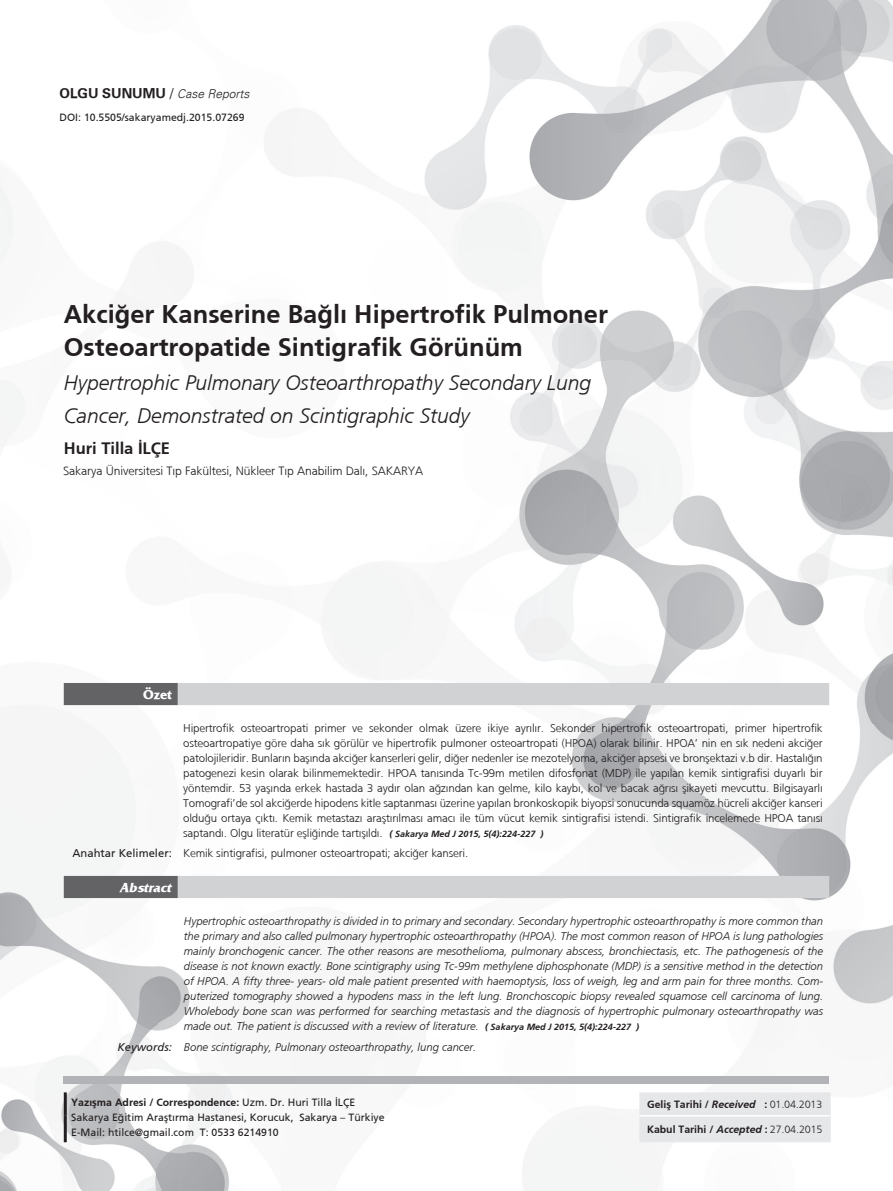
<style>
.page{position:relative;width:893px;height:1191px;background:#fff}
.page>*{position:absolute;margin:0;border:0;box-sizing:border-box;transform-origin:0 0}
.t1{font:700 25.5px/33px "Frutiger";color:#231f20}
.t2{font:italic 300 21px/33px "Frutiger";color:#231f20}
.t3{font:700 16.5px "Frutiger";color:#231f20}
.t4{font:italic 700 13.5px "Friz Quadrata";color:#fff}
.t5{font:700 13.5px "Friz Quadrata";color:#fff}
.t6{font:300 12px "Frutiger";color:#231f20}
.t7{font:italic 300 12px "Univers";color:#231f20}
.t8{font:300 11.25px/15px "Frutiger";color:#231f20;text-align:justify}
.t9{font:italic 300 11.25px/15px "Frutiger";color:#231f20;text-align:justify}
.t10{font:10.5px/15px "Frutiger Roman";color:#231f20}
.t11{font:700 10.5px "Frutiger";color:#231f20}
.s1{font-weight:700;font-style:normal;font-size:13.5px}
.s2{font-weight:400;font-style:normal;font-size:13.5px}
.s3{font-weight:700;font-style:italic;font-size:9px}
.s4{font-family:"Frutiger Roman";font-weight:400}
.s5{font-weight:700;font-size:9px}
.s6{font-style:italic}
.s7{font-weight:300}
</style>
<div class="page">
<img style="left:0;top:0;width:893px;height:1191px">
<div style="left:64px;top:1076px;width:765px;height:7px;background:#b2b3b7"></div>
<svg style="left:64px;top:683px;width:114px;height:215px"></svg>
<svg style="left:178px;top:683px;width:651px;height:215px"></svg>
<div style="left:639px;top:1092px;width:192px;height:50px;background:#e6e7e9"></div>
<hr style="left:639px;top:1115px;width:192px;height:1px;background:#fff">
<hr style="left:64px;top:1092px;width:3px;height:23px;background:#231f20">
<hr style="left:64px;top:1115px;width:3px;height:27px;background:#231f20">
<p class="t7" style="left:60px;top:86px;width:191px"><span class="s1">OLGU SUNUMU</span> <span class="s2">/</span> Case Reports</p>
<p class="t10" style="left:60px;top:110px;width:187px">DOI: 10.5505/sakaryamedj.2015.07269</p>
<h1 class="t1" style="left:64px;top:298px;width:546px">Akciğer Kanserine Bağlı Hipertrofik Pulmoner<br>Osteoartropatide Sintigrafik Görünüm</h1>
<h2 class="t2" style="left:64px;top:366px;width:529px">Hypertrophic Pulmonary Osteoarthropathy Secondary Lung<br>Cancer, Demonstrated on Scintigraphic Study</h2>
<h3 class="t3" style="left:64px;top:438px;width:108px">Huri Tilla İLÇE</h3>
<p class="t6" style="left:64px;top:464px;width:362px">Sakarya Üniversitesi Tıp Fakültesi, Nükleer Tıp Anabilim Dalı, SAKARYA</p>
<p class="t5" style="left:143px;top:686px;width:30px">Özet</p>
<p class="t8" style="left:184px;top:720px;width:641px">Hipertrofik osteoartropati primer ve sekonder olmak üzere ikiye ayrılır. Sekonder hipertrofik osteoartropati, primer hipertrofik osteoartropatiye göre daha sık görülür ve hipertrofik pulmoner osteoartropati (HPOA) olarak bilinir. HPOA’ nin en sık nedeni akciğer patolojileridir. Bunların başında akciğer kanserleri gelir, diğer nedenler ise mezotelyoma, akciğer apsesi ve bronşektazi v.b dir. Hastalığın patogenezi kesin olarak bilinmemektedir. HPOA tanısında Tc-99m metilen difosfonat (MDP) ile yapılan kemik sintigrafisi duyarlı bir yöntemdir. 53 yaşında erkek hastada 3 aydır olan ağzından kan gelme, kilo kaybı, kol ve bacak ağrısı şikayeti mevcuttu. Bilgisayarlı Tomografi’de sol akciğerde hipodens kitle saptanması üzerine yapılan bronkoskopik biyopsi sonucunda squamöz hücreli akciğer kanseri olduğu ortaya çıktı. Kemik metastazı araştırılması amacı ile tüm vücut kemik sintigrafisi istendi. Sintigrafik incelemede HPOA tanısı saptandı. Olgu literatür eşliğinde tartışıldı. <span class="s3">( Sakarya Med J 2015, 5(4):224-227 )</span></p>
<p class="t8" style="left:72px;top:845px;width:398px"><span class="s4">Anahtar Kelimeler:</span> Kemik sintigrafisi, pulmoner osteoartropati; akciğer kanseri.</p>
<p class="t4" style="left:120px;top:879px;width:53px">Abstract</p>
<p class="t9" style="left:184px;top:913px;width:641px">Hypertrophic osteoarthropathy is divided in to primary and secondary. Secondary hypertrophic osteoarthropathy is more common than the primary and also called pulmonary hypertrophic osteoarthropathy (HPOA). The most common reason of HPOA is lung pathologies mainly bronchogenic cancer. The other reasons are mesothelioma, pulmonary abscess, bronchiectasis, etc. The pathogenesis of the disease is not known exactly. Bone scintigraphy using Tc-99m methylene diphosphonate (MDP) is a sensitive method in the detection of HPOA. A fifty three- years- old male patient presented with haemoptysis, loss of weigh, leg and arm pain for three months. Com&shy;puterized tomography showed a hypodens mass in the left lung. Bronchoscopic biopsy revealed squamose cell carcinoma of lung.<br>Wholebody bone scan was performed for searching metastasis and the diagnosis of hypertrophic pulmonary osteoarthropathy was made out. The patient is discussed with a review of literature. <span class="s5">( Sakarya Med J 2015, 5(4):224-227 )</span></p>
<p class="t9" style="left:117px;top:1039px;width:360px"><span class="s4">Keywords:</span> Bone scintigraphy, Pulmonary osteoarthropathy, lung cancer.</p>
<p class="t11" style="left:71px;top:1096px;width:286px">Yazışma Adresi / Correspondence: <span class="s4">Uzm. Dr. Huri Tilla İLÇE</span></p>
<p class="t10" style="left:71px;top:1110px;width:315px">Sakarya Eğitim Araştırma Hastanesi, Korucuk, Sakarya – Türkiye<br>E-Mail: htilce@gmail.com T: 0533 6214910</p>
<p class="t11" style="left:647px;top:1098px;width:177px">Geliş Tarihi / <span class="s6">Received</span> : <span class="s7">01.04.2013</span></p>
<p class="t11" style="left:647px;top:1123px;width:178px">Kabul Tarihi / <span class="s6">Accepted</span> : <span class="s7">27.04.2015</span></p>
</div>
